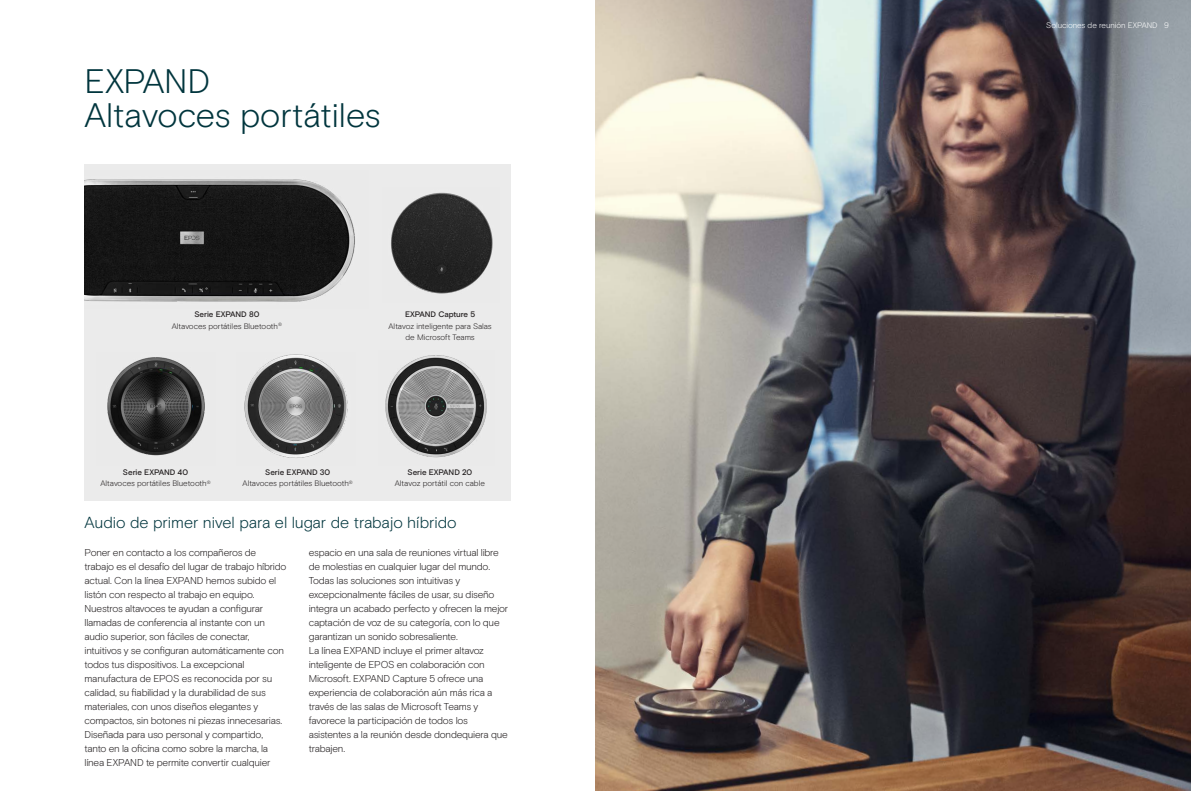
<style>
.page{position:relative;width:1191px;height:791px;background:#fff}
.page>*{position:absolute;margin:0;border:0;box-sizing:border-box;transform-origin:0 0}
.t1{font:300 34px/34px "EPOS Basis";letter-spacing:-.005em;color:#00353d}
.t2{font:300 16px "EPOS Basis";color:#00353d}
.t3{font:300 10px/14px "EPOS Basis";letter-spacing:-.025em;color:#231f20}
.t4{font:300 8px/11.5px "EPOS Basis";letter-spacing:-.005em;color:#231f20;text-align:center}
.t5{font:500 8px "EPOS Basis";letter-spacing:-.01em;color:#231f20}
.t6{font:300 8px "EPOS Basis";letter-spacing:-.005em;color:#fff}
.s1{font-weight:500}
</style>
<div class="page">
<img style="left:595px;top:0;width:596px;height:791px">
<div style="left:85px;top:164px;width:426px;height:336px;background:#ebebeb"></div>
<img style="left:385px;top:355px;width:102px;height:103px">
<img style="left:107px;top:357px;width:98px;height:99px">
<img style="left:244px;top:354px;width:104px;height:104px">
<img style="left:85px;top:179px;width:270px;height:123px">
<img style="left:391px;top:192px;width:102px;height:102px">
<h1 class="t1" style="left:85px;top:64px;width:298px">EXPAND<br>Altavoces portátiles</h1>
<p class="t4" style="left:172px;top:309px;width:112px"><span class="s1">Serie EXPAND 80<br></span>Altavoces portátiles Bluetooth<sup>®</sup></p>
<p class="t5" style="left:405px;top:310px;width:72px">EXPAND Capture 5</p>
<p class="t4" style="left:388px;top:320px;width:105px">Altavoz inteligente para Salas de Microsoft Teams</p>
<p class="t4" style="left:100px;top:466px;width:112px"><span class="s1">Serie EXPAND 40<br></span>Altavoces portátiles Bluetooth<sup>®</sup></p>
<p class="t4" style="left:243px;top:466px;width:112px"><span class="s1">Serie EXPAND 30<br></span>Altavoces portátiles Bluetooth<sup>®</sup></p>
<p class="t5" style="left:407px;top:467px;width:66px">Serie EXPAND 20</p>
<p class="t4" style="left:395px;top:478px;width:92px">Altavoz portátil con cable</p>
<h2 class="t2" style="left:85px;top:513px;width:374px">Audio de primer nivel para el lugar de trabajo híbrido</h2>
<p class="t3" style="left:85px;top:546px;width:203px">Poner en contacto a los compañeros de trabajo es el desafío del lugar de trabajo híbrido actual. Con la línea EXPAND hemos subido el listón con respecto al trabajo en equipo.<br>Nuestros altavoces te ayudan a configurar llamadas de conferencia al instante con un audio superior, son fáciles de conectar, intuitivos y se configuran automáticamente con todos tus dispositivos. La excepcional manufactura de EPOS es reconocida por su calidad, su fiabilidad y la durabilidad de sus materiales, con unos diseños elegantes y compactos, sin botones ni piezas innecesarias.<br>Diseñada para uso personal y compartido, tanto en la oficina como sobre la marcha, la línea EXPAND te permite convertir cualquier</p>
<p class="t3" style="left:309px;top:546px;width:201px">espacio en una sala de reuniones virtual libre de molestias en cualquier lugar del mundo.<br>Todas las soluciones son intuitivas y excepcionalmente fáciles de usar, su diseño integra un acabado perfecto y ofrecen la mejor captación de voz de su categoría, con lo que garantizan un sonido sobresaliente.<br>La línea EXPAND incluye el primer altavoz inteligente de EPOS en colaboración con Microsoft. EXPAND Capture 5 ofrece una experiencia de colaboración aún más rica a través de las salas de Microsoft Teams y favorece la participación de todos los asistentes a la reunión desde dondequiera que trabajen.</p>
<p class="t6" style="left:1046px;top:21px;width:124px">Soluciones de reunión EXPAND 9</p>
</div>
